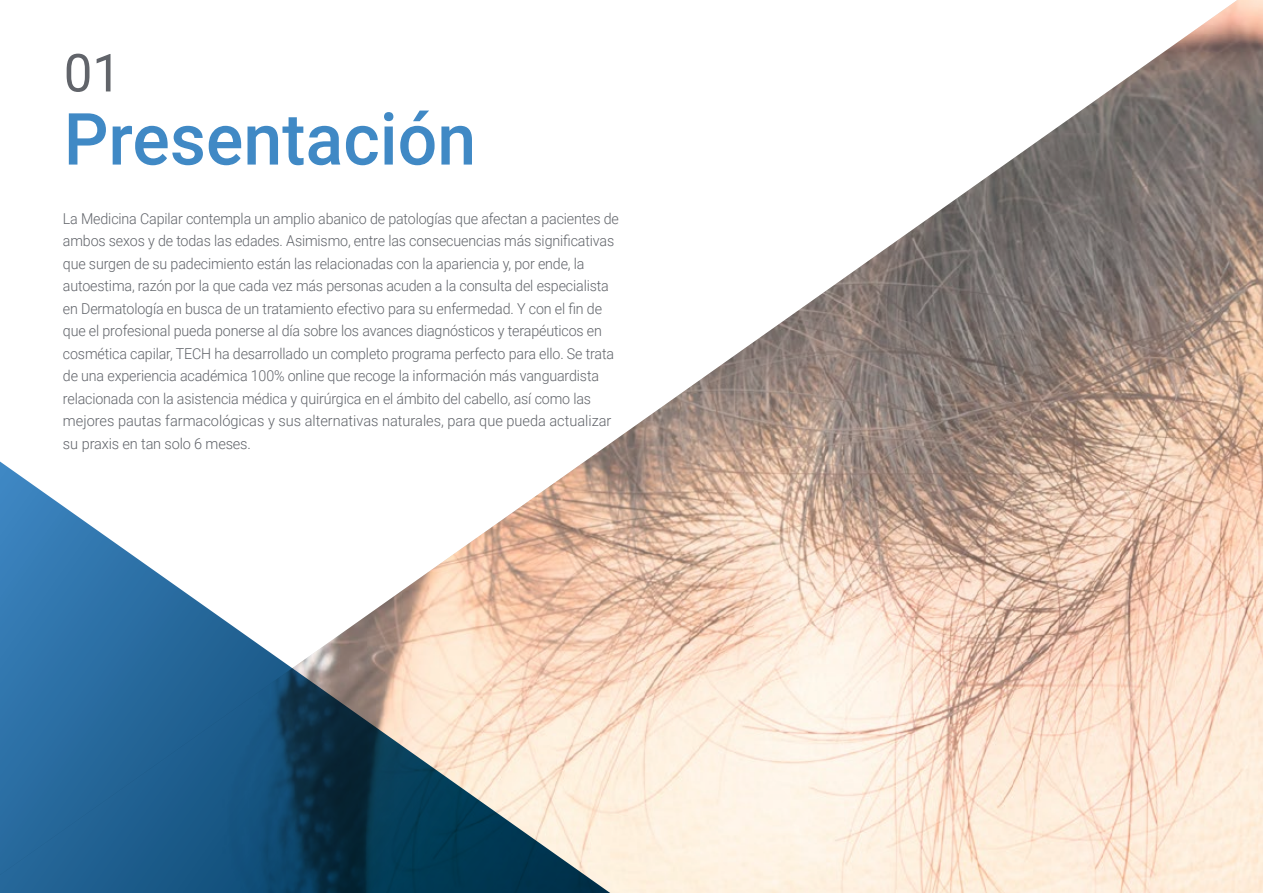
<style>
.page{position:relative;width:1263px;height:893px;background:#fff}
.page>*{position:absolute;margin:0;border:0;box-sizing:border-box;transform-origin:0 0}
.t1{font:500 72px "Roboto";color:#4089c5}
.t2{font:52.5px "Roboto";color:#61646a}
.t3{font:300 15px/22.5px "Roboto";letter-spacing:-.01em;color:#61646a;scale:.95 1}
</style>
<div class="page">
<img style="left:606px;top:0;width:657px;height:893px">
<svg style="left:0;top:446px;width:640px;height:447px"></svg>
<h2 class="t2" style="left:64px;top:36px;width:59px">01</h2>
<h1 class="t1" style="left:64px;top:89px;width:414px">Presentación</h1>
<p class="t3" style="left:63px;top:207px;width:587px">La Medicina Capilar contempla un amplio abanico de patologías que afectan a pacientes de ambos sexos y de todas las edades. Asimismo, entre las consecuencias más significativas que surgen de su padecimiento están las relacionadas con la apariencia y, por ende, la autoestima, razón por la que cada vez más personas acuden a la consulta del especialista en Dermatología en busca de un tratamiento efectivo para su enfermedad. Y con el fin de que el profesional pueda ponerse al día sobre los avances diagnósticos y terapéuticos en cosmética capilar, TECH ha desarrollado un completo programa perfecto para ello. Se trata de una experiencia académica 100% online que recoge la información más vanguardista relacionada con la asistencia médica y quirúrgica en el ámbito del cabello, así como las mejores pautas farmacológicas y sus alternativas naturales, para que pueda actualizar su praxis en tan solo 6 meses.</p>
</div>
